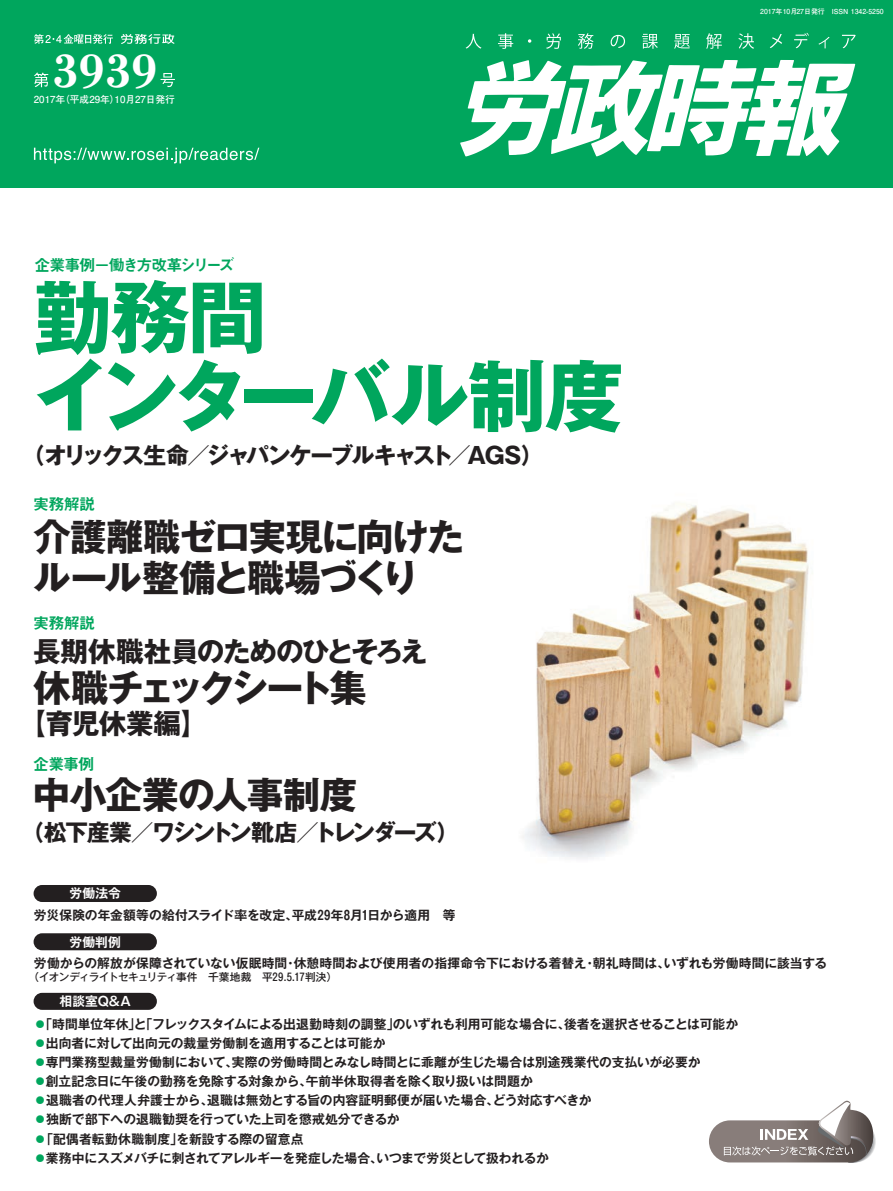
<style>
.page{position:relative;width:893px;height:1191px;background:#fff}
.page>*{position:absolute;margin:0;border:0;box-sizing:border-box;transform-origin:0 0}
.t1{font:700 78.6px/78.6px "Gothic MB101 Pro";letter-spacing:-.02em;color:#00a65d}
.t2{font:41.85px "MO Suuji HA G En";color:#fff}
.t3{font:700 37.2px/40.3px "Gothic MB101 Pro";letter-spacing:-.04em;color:#231f20}
.t4{font:700 37.2px "Gothic MB101 Pro";letter-spacing:-.13em;color:#231f20}
.t5{font:700 27.6px "Gothic MB101 Pro";letter-spacing:-.04em;color:#231f20}
.t6{font:700 22.8px "Gothic MB101 Pro";letter-spacing:-.11em;color:#231f20}
.t7{font:15.9px "Midashi Go Pro MB31";letter-spacing:-.125em;color:#00a65d}
.t8{font:15.9px "Midashi Go Pro MB31";letter-spacing:-.055em;color:#00a65d}
.t9{font:700 12.75px "Gothic MB101 Pro De";color:#231f20}
.t10{font:700 12.75px "Gothic MB101 Pr 6 N De";letter-spacing:.005em;color:#fff}
.t11{font:500 10.65px "Gothic MB101 Pro";letter-spacing:-.04em;color:#231f20}
.t12{font:700 9.75px "Futo Go B101 Pro";color:#fff}
.t13{font:700 6.9px "Futo Go B101 Pro";color:#fff}
.s1{font-family:"Gothic MB101 Pro";font-weight:500;color:#00a65d}
</style>
<div class="page">
<img style="left:522px;top:503px;width:291px;height:356px">
<div style="left:0;top:0;width:893px;height:187px;background:#00a65d"></div>
<svg style="left:466px;top:34px;width:15px;height:15px"></svg>
<svg style="left:498px;top:33px;width:15px;height:16px"></svg>
<svg style="left:528px;top:39px;width:3px;height:4px"></svg>
<svg style="left:546px;top:33px;width:15px;height:16px"></svg>
<svg style="left:578px;top:33px;width:16px;height:16px"></svg>
<svg style="left:611px;top:35px;width:14px;height:13px"></svg>
<svg style="left:642px;top:34px;width:16px;height:15px"></svg>
<svg style="left:674px;top:34px;width:16px;height:15px"></svg>
<svg style="left:706px;top:33px;width:16px;height:16px"></svg>
<svg style="left:738px;top:33px;width:16px;height:16px"></svg>
<svg style="left:770px;top:34px;width:12px;height:14px"></svg>
<svg style="left:794px;top:33px;width:15px;height:15px"></svg>
<svg style="left:818px;top:37px;width:12px;height:11px"></svg>
<svg style="left:842px;top:35px;width:14px;height:13px"></svg>
<svg style="left:34px;top:34px;width:79px;height:10px"></svg>
<svg style="left:34px;top:148px;width:225px;height:15px"></svg>
<svg style="left:460px;top:60px;width:395px;height:96px"></svg>
<svg style="left:34px;top:72px;width:14px;height:15px"></svg>
<svg style="left:161px;top:73px;width:14px;height:14px"></svg>
<svg style="left:121px;top:34px;width:53px;height:10px"></svg>
<svg style="left:709px;top:1100px;width:167px;height:63px"></svg>
<div style="left:34px;top:992px;width:123px;height:17px;background:#231f20;border-radius:9px"></div>
<div style="left:34px;top:885px;width:123px;height:17px;background:#231f20;border-radius:9px"></div>
<div style="left:34px;top:933px;width:123px;height:17px;background:#231f20;border-radius:9px"></div>
<h2 class="t2" style="left:52px;top:53px;width:107px">3939</h2>
<p class="t12" style="left:34px;top:91px;width:142px">2017年（平成29年）10月27日発行</p>
<p class="t7" style="left:34px;top:252px;width:202px">企業事例－働き方改革シリーズ</p>
<h1 class="t1" style="left:34px;top:268px;width:592px">勤務間<br>インターバル制度</h1>
<h3 class="t6" style="left:22px;top:436px;width:523px">（オリックス生命／ジャパンケーブルキャスト／AGS）</h3>
<p class="t8" style="left:33px;top:491px;width:63px">実務解説</p>
<h3 class="t3" style="left:33px;top:512px;width:432px">介護離職ゼロ実現に向けたルール整備と職場づくり</h3>
<p class="t8" style="left:33px;top:610px;width:63px">実務解説</p>
<h3 class="t5" style="left:33px;top:628px;width:396px">長期休職社員のためのひとそろえ</h3>
<h3 class="t4" style="left:33px;top:657px;width:335px">休職チェックシート集</h3>
<h3 class="t5" style="left:19px;top:701px;width:191px">【育児休業編】</h3>
<p class="t8" style="left:33px;top:751px;width:63px">企業事例</p>
<h3 class="t3" style="left:33px;top:770px;width:326px">中小企業の人事制度</h3>
<h3 class="t6" style="left:21px;top:813px;width:440px">（松下産業／ワシントン靴店／トレンダーズ）</h3>
<p class="t10" style="left:69px;top:883px;width:53px">労働法令</p>
<p class="t9" style="left:34px;top:904px;width:423px">労災保険の年金額等の給付スライド率を改定、平成29年8月1日から適用　等</p>
<p class="t10" style="left:69px;top:931px;width:53px">労働判例</p>
<p class="t13" style="left:760px;top:6px;width:125px">2017年10月27日発行　ISSN 1342-5250</p>
<p class="t9" style="left:34px;top:953px;width:795px">労働からの解放が保障されていない仮眠時間・休憩時間および使用者の指揮命令下における着替え・朝礼時間は、いずれも労働時間に該当する</p>
<p class="t11" style="left:29px;top:968px;width:310px">（イオンディライトセキュリティ事件　千葉地裁　平29.5.17判決）</p>
<p class="t10" style="left:60px;top:990px;width:73px">相談室Q&amp;A</p>
<p class="t9" style="left:34px;top:1013px;width:706px"><span class="s1">●</span>｢時間単位年休｣と｢フレックスタイムによる出退勤時刻の調整｣のいずれも利用可能な場合に、後者を選択させることは可能か</p>
<p class="t9" style="left:34px;top:1032px;width:353px"><span class="s1">●</span>出向者に対して出向元の裁量労働制を適用することは可能か</p>
<p class="t9" style="left:34px;top:1051px;width:668px"><span class="s1">●</span>専門業務型裁量労働制において、実際の労働時間とみなし時間とに乖離が生じた場合は別途残業代の支払いが必要か</p>
<p class="t9" style="left:34px;top:1070px;width:500px"><span class="s1">●</span>創立記念日に午後の勤務を免除する対象から、午前半休取得者を除く取り扱いは問題か</p>
<p class="t9" style="left:34px;top:1089px;width:559px"><span class="s1">●</span>退職者の代理人弁護士から、退職は無効とする旨の内容証明郵便が届いた場合、どう対応すべきか</p>
<p class="t9" style="left:34px;top:1109px;width:367px"><span class="s1">●</span>独断で部下への退職勧奨を行っていた上司を懲戒処分できるか</p>
<p class="t9" style="left:34px;top:1128px;width:271px"><span class="s1">●</span>「配偶者転勤休職制度」を新設する際の留意点</p>
<p class="t9" style="left:34px;top:1147px;width:516px"><span class="s1">●</span>業務中にスズメバチに刺されてアレルギーを発症した場合、いつまで労災として扱われるか</p>
</div>
